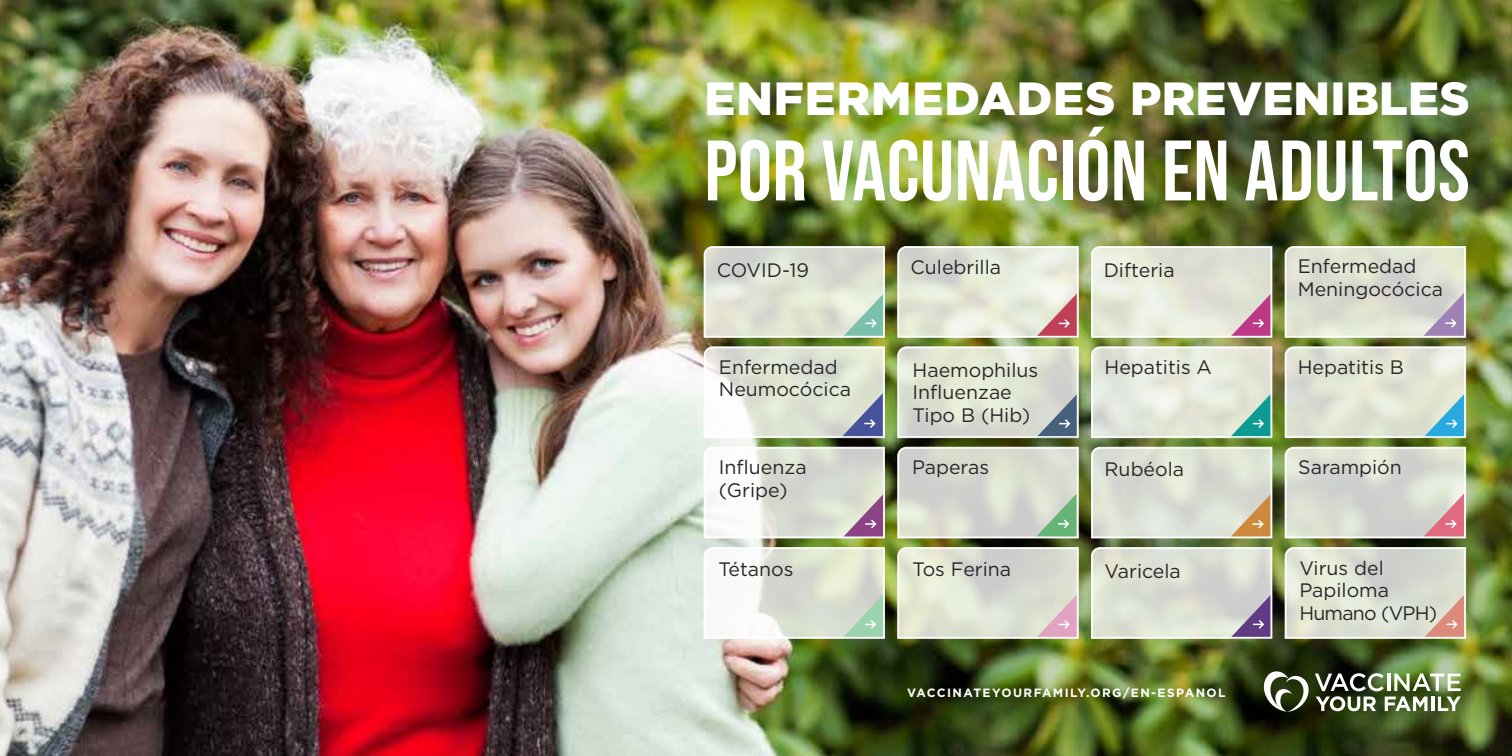
<style>
.page{position:relative;width:1512px;height:756px;background:#fff}
.page>*{position:absolute;margin:0;border:0;box-sizing:border-box;transform-origin:0 0}
.t1{font:85.5px "Bebas Neue";letter-spacing:.005em;color:#fff}
.t2{font:900 46.5px "Gotham";letter-spacing:.005em;color:#fff}
.t3{font:19.5px/22.5px "Gotham";color:#292829}
.t4{font:700 12px "Gotham";letter-spacing:.12em;color:#fff}
</style>
<div class="page">
<img style="left:0;top:0;width:1512px;height:756px">
<img style="left:1261px;top:669px;width:200px;height:43px">
<svg style="left:1091px;top:246px;width:182px;height:92px;background:#e3dfd6"></svg>
<svg style="left:897px;top:346px;width:182px;height:92px;background:#d6dccf"></svg>
<svg style="left:703px;top:246px;width:182px;height:92px;background:#d9dfd2"></svg>
<svg style="left:1284px;top:446px;width:182px;height:93px;background:#d7d5cc"></svg>
<svg style="left:897px;top:446px;width:182px;height:93px;background:#d0d7ca"></svg>
<svg style="left:703px;top:346px;width:182px;height:92px"></svg>
<svg style="left:1284px;top:246px;width:182px;height:92px;background:#d9dad0"></svg>
<svg style="left:1091px;top:547px;width:182px;height:92px;background:#d6d8d1"></svg>
<svg style="left:1091px;top:346px;width:182px;height:92px;background:#dae4d8"></svg>
<svg style="left:1284px;top:346px;width:182px;height:92px;background:#d7e1d4"></svg>
<svg style="left:1284px;top:547px;width:182px;height:92px;background:#dcdccf"></svg>
<svg style="left:703px;top:446px;width:182px;height:93px"></svg>
<svg style="left:1091px;top:446px;width:182px;height:93px;background:#dadbcd"></svg>
<svg style="left:703px;top:547px;width:182px;height:92px"></svg>
<svg style="left:897px;top:547px;width:182px;height:92px;background:#deded3"></svg>
<svg style="left:897px;top:246px;width:182px;height:92px;background:#e2dfd4"></svg>
<h2 class="t2" style="left:704px;top:66px;width:767px">ENFERMEDADES PREVENIBLES</h2>
<h1 class="t1" style="left:704px;top:122px;width:767px">POR VACUNACIÓN EN ADULTOS</h1>
<p class="t3" style="left:717px;top:258px;width:94px">COVID-19</p>
<p class="t3" style="left:719px;top:355px;width:134px">Enfermedad<br>Neumocócica</p>
<p class="t3" style="left:910px;top:255px;width:92px">Culebrilla</p>
<p class="t3" style="left:913px;top:358px;width:127px">Haemophilus<br>Influenzae<br>Tipo B (Hib)</p>
<p class="t3" style="left:1104px;top:258px;width:72px">Difteria</p>
<p class="t3" style="left:1298px;top:255px;width:147px">Enfermedad<br>Meningocócica</p>
<p class="t3" style="left:1105px;top:356px;width:109px">Hepatitis A</p>
<p class="t3" style="left:1298px;top:356px;width:108px">Hepatitis B</p>
<p class="t3" style="left:912px;top:455px;width:79px">Paperas</p>
<p class="t3" style="left:1298px;top:455px;width:105px">Sarampión</p>
<p class="t3" style="left:719px;top:456px;width:89px">Influenza (Gripe)</p>
<p class="t3" style="left:1105px;top:457px;width:81px">Rubéola</p>
<p class="t3" style="left:718px;top:558px;width:77px">Tétanos</p>
<p class="t3" style="left:913px;top:558px;width:100px">Tos Ferina</p>
<p class="t3" style="left:1105px;top:559px;width:78px">Varicela</p>
<p class="t4" style="left:907px;top:685px;width:320px">VACCINATEYOURFAMILY.ORG/EN-ESPANOL</p>
<p class="t3" style="left:1299px;top:556px;width:139px">Virus del<br>Papiloma<br>Humano (VPH)</p>
</div>
